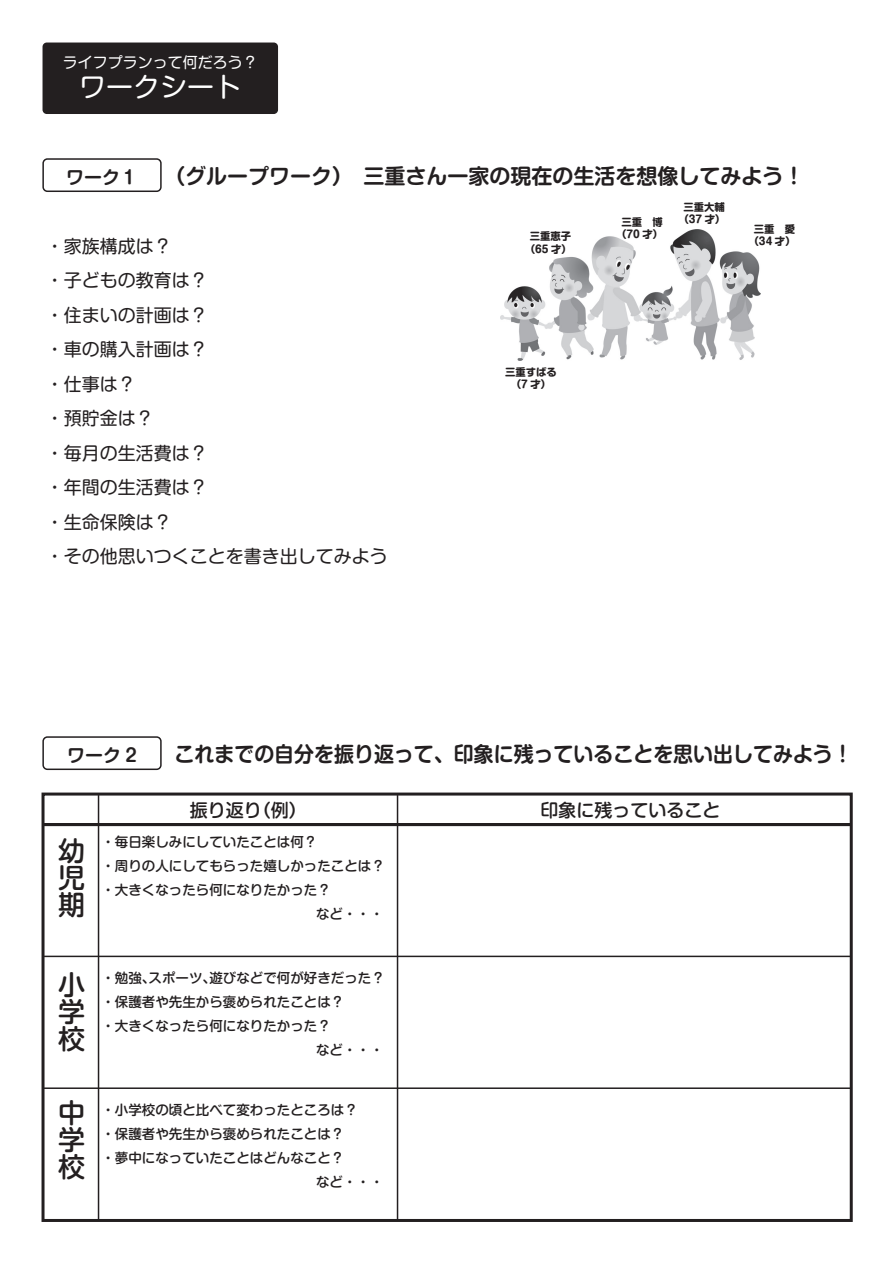
<style>
.page{position:relative;width:893px;height:1263px;background:#fff}
.page>*{position:absolute;margin:0;border:0;box-sizing:border-box;transform-origin:0 0}
.t1{font:500 27px/27px "Shin M Go Pro";color:#231f20;text-align:justify}
.t2{font:27px "Shin M Go Pro";color:#fff}
.t3{font:700 21px "Shin M Go Pro De";color:#231f20}
.t4{font:700 21px "Shin M Go Pro De";color:#231f20;scale:.95 1}
.t5{font:18px/34.5px "Shin M Go Pro";color:#231f20}
.t6{font:500 18px "Shin M Go Pro";color:#231f20}
.t7{font:700 18px "Shin M Go Pro De";color:#231f20}
.t8{font:15px "Shin M Go Pro";color:#fff}
.t9{font:500 13.5px "Shin M Go Pro";color:#231f20}
.t10{font:700 10.35px/12.1px "Shin M Go Pro";color:#231f20;text-align:center}
.s1{font-size:18px}
</style>
<div class="page">
<div style="left:43px;top:43px;width:235px;height:71px;background:#231f20;border-radius:4px"></div>
<div style="left:42px;top:158px;width:120px;height:34px;border:2px solid #231f20;border-radius:4px"></div>
<div style="left:42px;top:736px;width:120px;height:34px;border:2px solid #231f20;border-radius:4px"></div>
<img style="left:500px;top:230px;width:260px;height:130px">
<div style="left:42px;top:792px;width:811px;height:430px;border:3px solid #231f20"></div>
<hr style="left:44px;top:823px;width:806px;height:3px;background:#231f20">
<hr style="left:44px;top:956px;width:806px;height:1px;background:#231f20">
<hr style="left:44px;top:1087px;width:806px;height:2px;background:#231f20">
<hr style="left:397px;top:795px;width:1px;height:424px;background:#231f20">
<hr style="left:98px;top:795px;width:1px;height:424px;background:#231f20">
<p class="t8" style="left:63px;top:50px;width:197px">ライフプランって何だろう？</p>
<h1 class="t2" style="left:79px;top:65px;width:164px">ワークシート</h1>
<h2 class="t3" style="left:66px;top:158px;width:740px"><span class="s1">ワーク１</span> （グループワーク）　三重さん一家の現在の生活を想像してみよう！</h2>
<h3 class="t5" style="left:46px;top:226px;width:344px">・家族構成は？<br>・子どもの教育は？<br>・住まいの計画は？<br>・車の購入計画は？<br>・仕事は？<br>・預貯金は？<br>・毎月の生活費は？<br>・年間の生活費は？<br>・生命保険は？　<br>・その他思いつくことを書き出してみよう</h3>
<p class="t10" style="left:525px;top:229px;width:49px">三重恵子（65 才）</p>
<p class="t10" style="left:505px;top:365px;width:53px">三重すばる（7 才）</p>
<p class="t10" style="left:678px;top:200px;width:49px">三重大輔（37 才）</p>
<p class="t10" style="left:616px;top:215px;width:49px">三重　博（70 才）</p>
<p class="t10" style="left:749px;top:222px;width:49px">三重　愛（34 才）</p>
<h3 class="t7" style="left:67px;top:740px;width:71px">ワーク 2</h3>
<h2 class="t4" style="left:175px;top:736px;width:715px">これまでの自分を振り返って、印象に残っていることを思い出してみよう！</h2>
<h1 class="t1" style="left:58px;top:834px;width:28px">幼児期</h1>
<h1 class="t1" style="left:58px;top:968px;width:28px">小学校</h1>
<h1 class="t1" style="left:58px;top:1096px;width:28px">中学校</h1>
<h3 class="t6" style="left:190px;top:795px;width:119px">振り返り（例）</h3>
<p class="t9" style="left:101px;top:831px;width:217px">・毎日楽しみにしていたことは何？</p>
<p class="t9" style="left:101px;top:855px;width:285px">・周りの人にしてもらった嬉しかったことは？</p>
<p class="t9" style="left:101px;top:879px;width:231px">・大きくなったら何になりたかった？</p>
<p class="t9" style="left:316px;top:903px;width:69px">など・・・</p>
<p class="t9" style="left:101px;top:967px;width:285px">・勉強、スポーツ、遊びなどで何が好きだった？</p>
<p class="t9" style="left:101px;top:991px;width:244px">・保護者や先生から褒められたことは？</p>
<p class="t9" style="left:101px;top:1015px;width:231px">・大きくなったら何になりたかった？</p>
<p class="t9" style="left:316px;top:1039px;width:69px">など・・・</p>
<p class="t9" style="left:101px;top:1098px;width:258px">・小学校の頃と比べて変わったところは？</p>
<p class="t9" style="left:101px;top:1122px;width:244px">・保護者や先生から褒められたことは？</p>
<p class="t9" style="left:101px;top:1146px;width:244px">・夢中になっていたことはどんなこと？</p>
<p class="t9" style="left:316px;top:1170px;width:69px">など・・・</p>
<h3 class="t6" style="left:540px;top:795px;width:181px">印象に残っていること</h3>
</div>
